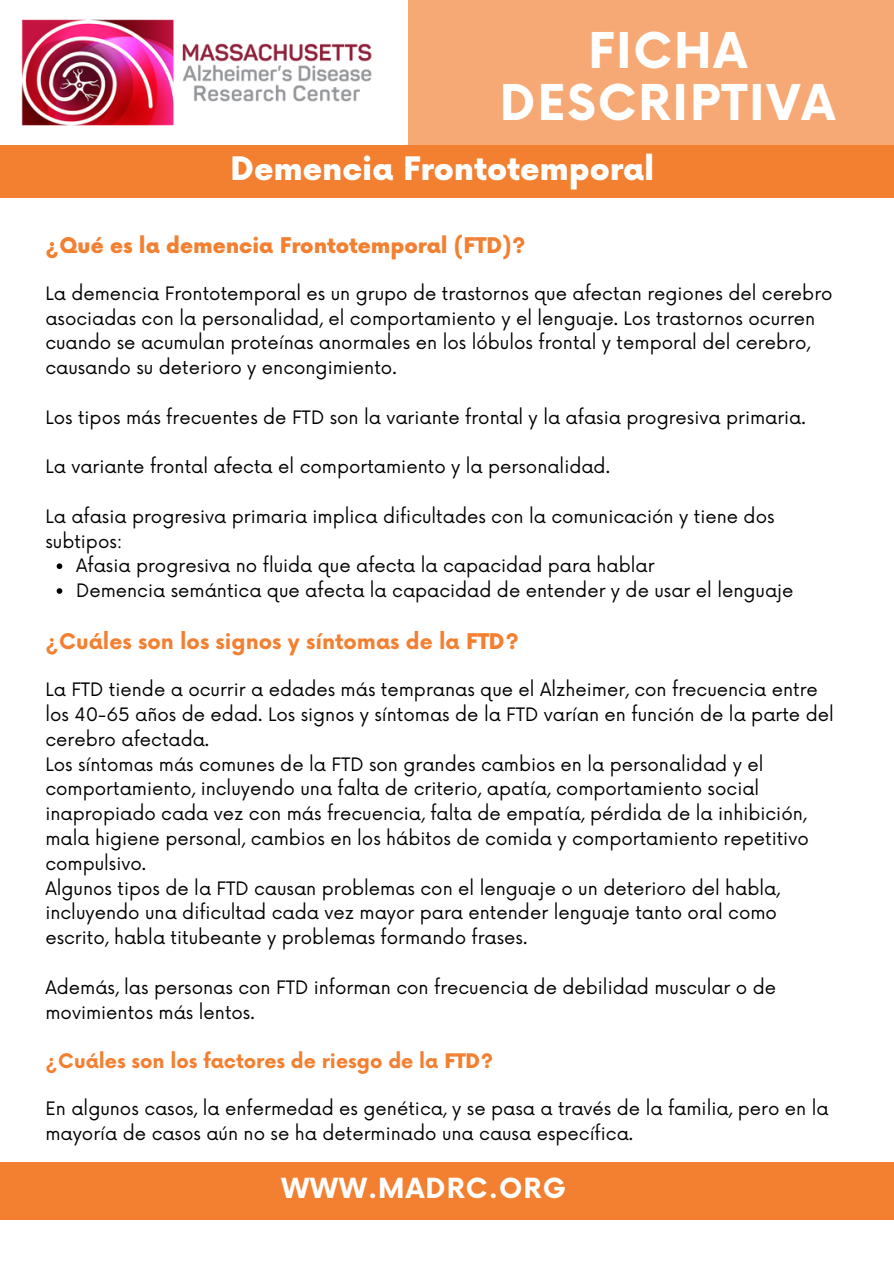
<style>
.page{position:relative;width:894px;height:1264px;background:#fff}
.page>*{position:absolute;margin:0;border:0;box-sizing:border-box;transform-origin:0 0}
.t1{font:700 48px/51.8px "Now";letter-spacing:.04em;color:#fff;text-align:center}
.t2{font:900 31.5px "Now";color:#fff}
.t3{font:700 27px "Now";letter-spacing:.04em;color:#fff}
.t4{font:900 21px "Now";color:#f37f30}
.t5{font:700 21px "Now";color:#f37f30}
.t6{font:700 19.5px "Now";color:#f37f30}
.t7{font:18px/24.8px "Now";color:#000}
.s1{font-weight:900}
</style>
<div class="page">
<div style="left:408px;top:0;width:485px;height:145px;background:#f7a975"></div>
<div style="left:0;top:145px;width:893px;height:53px;background:#f37f30"></div>
<div style="left:0;top:1161px;width:893px;height:58px;background:#f37f30"></div>
<svg style="left:57px;top:563px;width:5px;height:6px"></svg>
<svg style="left:57px;top:588px;width:5px;height:6px"></svg>
<img style="left:21px;top:20px;width:351px;height:105px">
<h1 class="t1" style="left:500px;top:28px;width:336px">FICHA<br>DESCRIPTIVA</h1>
<h2 class="t2" style="left:230px;top:152px;width:425px">Demencia Frontotemporal</h2>
<p class="t4" style="left:45px;top:233px;width:481px">¿Qué es la demencia Frontotemporal (FTD)?</p>
<p class="t7" style="left:45px;top:282px;width:788px">La demencia Frontotemporal es un grupo de trastornos que afectan regiones del cerebro asociadas con la personalidad, el comportamiento y el lenguaje. Los trastornos ocurren cuando se acumulan proteínas anormales en los lóbulos frontal y temporal del cerebro, causando su deterioro y encongimiento.</p>
<p class="t7" style="left:45px;top:406px;width:761px">Los tipos más frecuentes de FTD son la variante frontal y la afasia progresiva primaria.</p>
<p class="t7" style="left:45px;top:455px;width:566px">La variante frontal afecta el comportamiento y la personalidad.</p>
<p class="t7" style="left:45px;top:505px;width:730px">La afasia progresiva primaria implica dificultades con la comunicación y tiene dos subtipos:</p>
<p class="t7" style="left:76px;top:554px;width:718px">Afasia progresiva no fluida que afecta la capacidad para hablar<br>Demencia semántica que afecta la capacidad de entender y de usar el lenguaje</p>
<p class="t5" style="left:45px;top:630px;width:475px">¿Cuáles son los signos y síntomas de la <span class="s1">FTD?</span></p>
<p class="t7" style="left:45px;top:678px;width:789px">La FTD tiende a ocurrir a edades más tempranas que el Alzheimer, con frecuencia entre los 40-65 años de edad. Los signos y síntomas de la FTD varían en función de la parte del cerebro afectada.<br>Los síntomas más comunes de la FTD son grandes cambios en la personalidad y el comportamiento, incluyendo una falta de criterio, apatía, comportamiento social inapropiado cada vez con más frecuencia, falta de empatía, pérdida de la inhibición, mala higiene personal, cambios en los hábitos de comida y comportamiento repetitivo compulsivo.<br>Algunos tipos de la FTD causan problemas con el lenguaje o un deterioro del habla, incluyendo una dificultad cada vez mayor para entender lenguaje tanto oral como escrito, habla titubeante y problemas formando frases.</p>
<p class="t7" style="left:45px;top:975px;width:732px">Además, las personas con FTD informan con frecuencia de debilidad muscular o de movimientos más lentos.</p>
<p class="t6" style="left:45px;top:1050px;width:449px">¿Cuáles son los factores de riesgo de la <span class="s1">FTD?</span></p>
<p class="t7" style="left:45px;top:1097px;width:784px">En algunos casos, la enfermedad es genética, y se pasa a través de la familia, pero en la mayoría de casos aún no se ha determinado una causa específica.</p>
<h3 class="t3" style="left:281px;top:1173px;width:286px">WWW.MADRC.ORG</h3>
</div>
